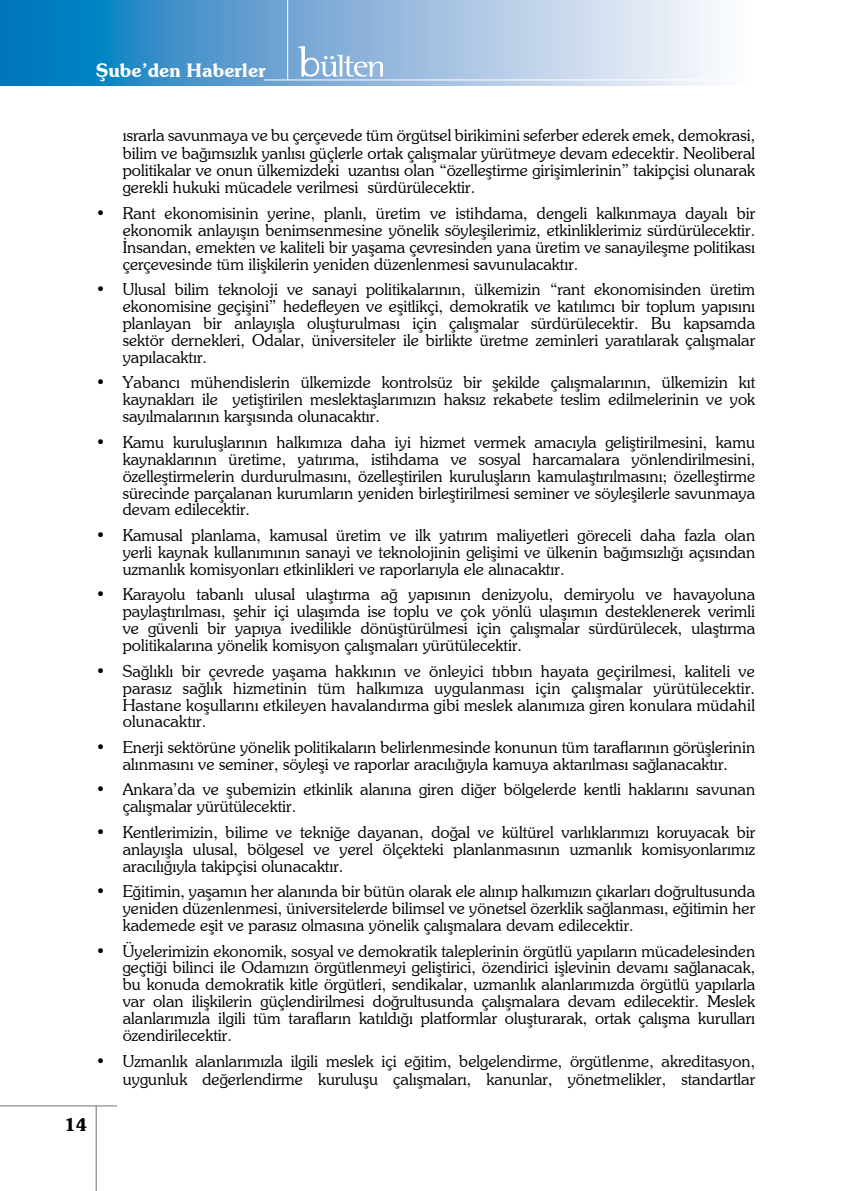
<style>
.page{position:relative;width:851px;height:1191px;background:#fff}
.page>*{position:absolute;margin:0;border:0;box-sizing:border-box;transform-origin:0 0}
.t1{font:600 18.75px "Souvenir IT Cby BT";color:#fff}
.t2{font:600 18px "Souvenir IT Cby BT";color:#000}
.t3{font:300 16.5px/17px "Souvenir IT Cby BT";color:#000;text-align:justify}
</style>
<div class="page">
<svg style="left:0;top:0;width:714px;height:85px;background:#7eb2da"></svg>
<hr style="left:0;top:1105px;width:117px;height:1px;background:#707173">
<hr style="left:96px;top:1106px;width:1px;height:85px;background:#707173">
<hr style="left:264px;top:79px;width:491px;height:1px;background:#fff">
<hr style="left:287px;top:0;width:1px;height:80px;background:#fff">
<svg style="left:298px;top:46px;width:85px;height:31px"></svg>
<p class="t1" style="left:96px;top:58px;width:171px">Şube’den Haberler</p>
<p class="t3" style="left:123px;top:127px;width:634px">ısrarla savunmaya ve bu çerçevede tüm örgütsel birikimini seferber ederek emek, demokrasi, bilim ve bağımsızlık yanlısı güçlerle ortak çalışmalar yürütmeye devam edecektir. Neoliberal politikalar ve onun ülkemizdeki uzantısı olan “özelleştirme girişimlerinin” takipçisi olunarak gerekli hukuki mücadele verilmesi sürdürülecektir.</p>
<p class="t3" style="left:123px;top:204px;width:634px;text-indent:-27px">• Rant ekonomisinin yerine, planlı, üretim ve istihdama, dengeli kalkınmaya dayalı bir ekonomik anlayışın benimsenmesine yönelik söyleşilerimiz, etkinliklerimiz sürdürülecektir.<br>İnsandan, emekten ve kaliteli bir yaşama çevresinden yana üretim ve sanayileşme politikası çerçevesinde tüm ilişkilerin yeniden düzenlenmesi savunulacaktır.</p>
<p class="t3" style="left:123px;top:280px;width:634px;text-indent:-27px">• Ulusal bilim teknoloji ve sanayi politikalarının, ülkemizin “rant ekonomisinden üretim ekonomisine geçişini” hedefleyen ve eşitlikçi, demokratik ve katılımcı bir toplum yapısını planlayan bir anlayışla oluşturulması için çalışmalar sürdürülecektir. Bu kapsamda sektör dernekleri, Odalar, üniversiteler ile birlikte üretme zeminleri yaratılarak çalışmalar yapılacaktır.</p>
<p class="t3" style="left:123px;top:374px;width:634px;text-indent:-27px">• Yabancı mühendislerin ülkemizde kontrolsüz bir şekilde çalışmalarının, ülkemizin kıt kaynakları ile yetiştirilen meslektaşlarımızın haksız rekabete teslim edilmelerinin ve yok sayılmalarının karşısında olunacaktır.</p>
<p class="t3" style="left:123px;top:433px;width:634px;text-indent:-27px">• Kamu kuruluşlarının halkımıza daha iyi hizmet vermek amacıyla geliştirilmesini, kamu kaynaklarının üretime, yatırıma, istihdama ve sosyal harcamalara yönlendirilmesini, özelleştirmelerin durdurulmasını, özelleştirilen kuruluşların kamulaştırılmasını; özelleştirme sürecinde parçalanan kurumların yeniden birleştirilmesi seminer ve söyleşilerle savunmaya devam edilecektir.</p>
<p class="t3" style="left:123px;top:526px;width:634px;text-indent:-27px">• Kamusal planlama, kamusal üretim ve ilk yatırım maliyetleri göreceli daha fazla olan yerli kaynak kullanımının sanayi ve teknolojinin gelişimi ve ülkenin bağımsızlığı açısından uzmanlık komisyonları etkinlikleri ve raporlarıyla ele alınacaktır.</p>
<p class="t3" style="left:123px;top:586px;width:634px;text-indent:-27px">• Karayolu tabanlı ulusal ulaştırma ağ yapısının denizyolu, demiryolu ve havayoluna paylaştırılması, şehir içi ulaşımda ise toplu ve çok yönlü ulaşımın desteklenerek verimli ve güvenli bir yapıya ivedilikle dönüştürülmesi için çalışmalar sürdürülecek, ulaştırma politikalarına yönelik komisyon çalışmaları yürütülecektir.</p>
<p class="t3" style="left:123px;top:662px;width:633px;text-indent:-27px">• Sağlıklı bir çevrede yaşama hakkının ve önleyici tıbbın hayata geçirilmesi, kaliteli ve parasız sağlık hizmetinin tüm halkımıza uygulanması için çalışmalar yürütülecektir.<br>Hastane koşullarını etkileyen havalandırma gibi meslek alanımıza giren konulara müdahil olunacaktır.</p>
<p class="t3" style="left:96px;top:738px;width:661px;text-align:center">• Enerji sektörüne yönelik politikaların belirlenmesinde konunun tüm taraflarının görüşlerinin alınmasını ve seminer, söyleşi ve raporlar aracılığıyla kamuya aktarılması sağlanacaktır.</p>
<p class="t3" style="left:123px;top:781px;width:634px;text-indent:-27px">• Ankara’da ve şubemizin etkinlik alanına giren diğer bölgelerde kentli haklarını savunan çalışmalar yürütülecektir.</p>
<p class="t3" style="left:123px;top:823px;width:634px;text-indent:-27px">• Kentlerimizin, bilime ve tekniğe dayanan, doğal ve kültürel varlıklarımızı koruyacak bir anlayışla ulusal, bölgesel ve yerel ölçekteki planlanmasının uzmanlık komisyonlarımız aracılığıyla takipçisi olunacaktır.</p>
<p class="t3" style="left:123px;top:882px;width:634px;text-indent:-27px">• Eğitimin, yaşamın her alanında bir bütün olarak ele alınıp halkımızın çıkarları doğrultusunda yeniden düzenlenmesi, üniversitelerde bilimsel ve yönetsel özerklik sağlanması, eğitimin her kademede eşit ve parasız olmasına yönelik çalışmalara devam edilecektir.</p>
<p class="t3" style="left:123px;top:942px;width:634px;text-indent:-27px">• Üyelerimizin ekonomik, sosyal ve demokratik taleplerinin örgütlü yapıların mücadelesinden geçtiği bilinci ile Odamızın örgütlenmeyi geliştirici, özendirici işlevinin devamı sağlanacak, bu konuda demokratik kitle örgütleri, sendikalar, uzmanlık alanlarımızda örgütlü yapılarla var olan ilişkilerin güçlendirilmesi doğrultusunda çalışmalara devam edilecektir. Meslek alanlarımızla ilgili tüm tarafların katıldığı platformlar oluşturarak, ortak çalışma kurulları özendirilecektir.</p>
<p class="t3" style="left:96px;top:1052px;width:661px;line-height:17.4px;text-align:right">• Uzmanlık alanlarımızla ilgili meslek içi eğitim, belgelendirme, örgütlenme, akreditasyon, uygunluk değerlendirme kuruluşu çalışmaları, kanunlar, yönetmelikler, standartlar</p>
<p class="t2" style="left:64px;top:1113px;width:24px">14</p>
</div>
